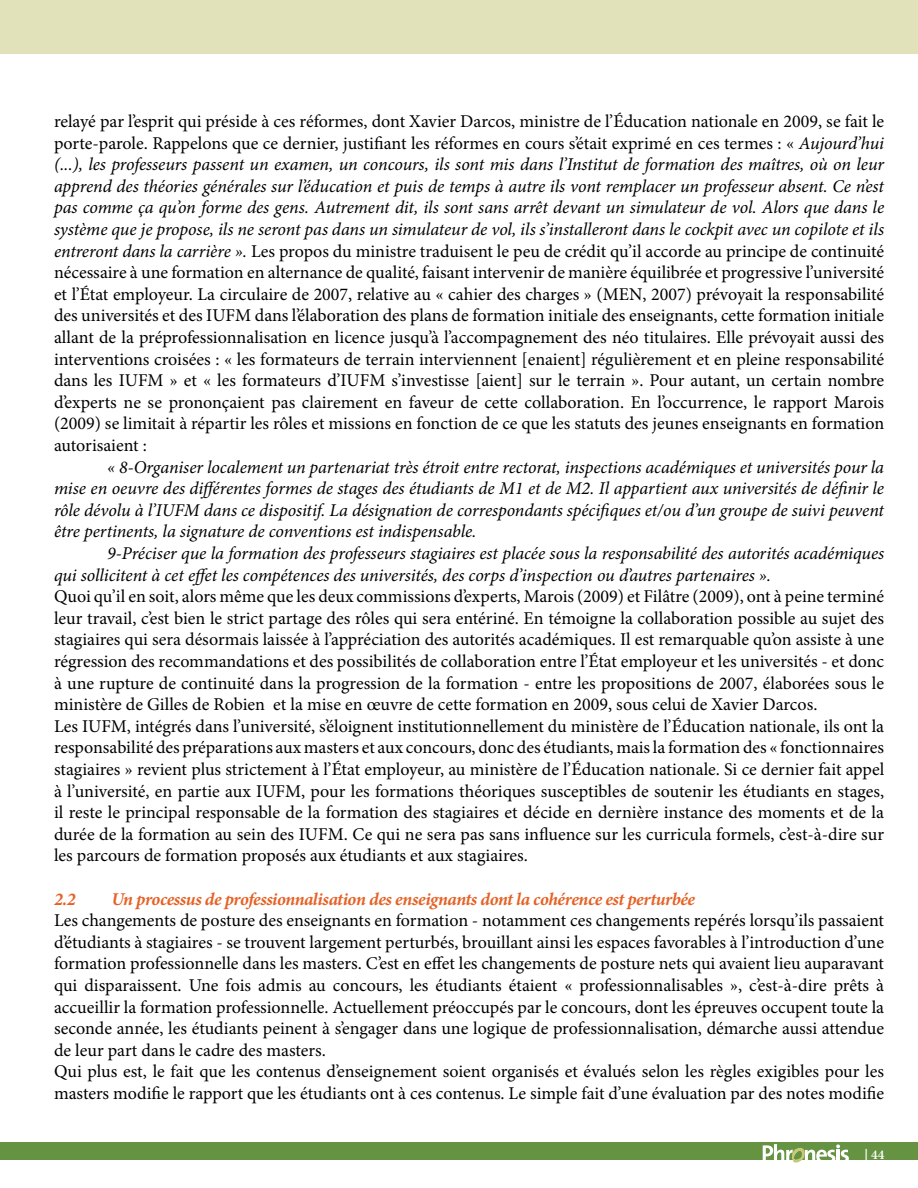
<style>
.page{position:relative;width:918px;height:1188px;background:#fff}
.page>*{position:absolute;margin:0;border:0;box-sizing:border-box;transform-origin:0 0}
.t1{font:18px/21.6px "Minion Pro";color:#000}
.t2{font:italic 18px/21.6px "Minion Pro";letter-spacing:-.01em;color:#000;text-align:justify}
.t3{font:italic 700 18px "Minion Pro";letter-spacing:-.025em;color:#e56226}
.t4{font:600 13.5px "Minion Pro";color:#fff}
.s1{font-style:italic}
.s2{font-weight:700}
</style>
<div class="page">
<div style="left:0;top:1143px;width:918px;height:17px;background:#659342"></div>
<svg style="left:763px;top:1144px;width:86px;height:19px"></svg>
<div style="left:0;top:0;width:918px;height:54px;background:#e1e2ba"></div>
<p class="t1" style="left:54px;top:111px;width:832px;text-align:justify">relayé par l’esprit qui préside à ces réformes, dont Xavier Darcos, ministre de l’Éducation nationale en 2009, se fait le porte-parole. Rappelons que ce dernier, justifiant les réformes en cours s’était exprimé en ces termes : « <span class="s1">Aujourd’hui (...), les professeurs passent un examen, un concours, ils sont mis dans l’Institut de formation des maîtres, où on leur apprend des théories générales sur l’éducation et puis de temps à autre ils vont remplacer un professeur absent. Ce n’est pas comme ça qu’on forme des gens. Autrement dit, ils sont sans arrêt devant un simulateur de vol. Alors que dans le système que je propose, ils ne seront pas dans un simulateur de vol, ils s’installeront dans le cockpit avec un copilote et ils entreront dans la carrière ».</span> Les propos du ministre traduisent le peu de crédit qu’il accorde au principe de continuité nécessaire à une formation en alternance de qualité, faisant intervenir de manière équilibrée et progressive l’université et l’État employeur. La circulaire de 2007, relative au « cahier des charges » (MEN, 2007) prévoyait la responsabilité des universités et des IUFM dans l’élaboration des plans de formation initiale des enseignants, cette formation initiale allant de la préprofessionnalisation en licence jusqu’à l’accompagnement des néo titulaires. Elle prévoyait aussi des interventions croisées : « les formateurs de terrain interviennent [enaient] régulièrement et en pleine responsabilité dans les IUFM » et « les formateurs d’IUFM s’investisse [aient] sur le terrain ». Pour autant, un certain nombre d’experts ne se prononçaient pas clairement en faveur de cette collaboration. En l’occurrence, le rapport Marois (2009) se limitait à répartir les rôles et missions en fonction de ce que les statuts des jeunes enseignants en formation autorisaient :</p>
<p class="t2" style="left:54px;top:456px;width:832px;text-indent:53px">« 8-Organiser localement un partenariat très étroit entre rectorat, inspections académiques et universités pour la mise en oeuvre des différentes formes de stages des étudiants de M1 et de M2. Il appartient aux universités de définir le rôle dévolu à l’IUFM dans ce dispositif. La désignation de correspondants spécifiques et/ou d’un groupe de suivi peuvent être pertinents, la signature de conventions est indispensable.</p>
<p class="t2" style="left:54px;top:543px;width:832px;text-indent:53px">9-Préciser que la formation des professeurs stagiaires est placée sous la responsabilité des autorités académiques qui sollicitent à cet effet les compétences des universités, des corps d’inspection ou d’autres partenaires ».</p>
<p class="t1" style="left:54px;top:586px;width:832px">Quoi qu’il en soit, alors même que les deux commissions d’experts, Marois (2009) et Filâtre (2009), ont à peine terminé leur travail, c’est bien le strict partage des rôles qui sera entériné. En témoigne la collaboration possible au sujet des stagiaires qui sera désormais laissée à l’appréciation des autorités académiques. Il est remarquable qu’on assiste à une régression des recommandations et des possibilités de collaboration entre l’État employeur et les universités - et donc à une rupture de continuité dans la progression de la formation - entre les propositions de 2007, élaborées sous le ministère de Gilles de Robien et la mise en œuvre de cette formation en 2009, sous celui de Xavier Darcos.<br>Les IUFM, intégrés dans l’université, s’éloignent institutionnellement du ministère de l’Éducation nationale, ils ont la responsabilité des préparations aux masters et aux concours, donc des étudiants, mais la formation des « fonctionnaires stagiaires » revient plus strictement à l’État employeur, au ministère de l’Éducation nationale. Si ce dernier fait appel à l’université, en partie aux IUFM, pour les formations théoriques susceptibles de soutenir les étudiants en stages, il reste le principal responsable de la formation des stagiaires et décide en dernière instance des moments et de la durée de la formation au sein des IUFM. Ce qui ne sera pas sans influence sur les curricula formels, c’est-à-dire sur les parcours de formation proposés aux étudiants et aux stagiaires.</p>
<p class="t3" style="left:54px;top:886px;width:23px">2.2</p>
<p class="t3" style="left:112px;top:886px;width:585px">Un processus de professionnalisation des enseignants dont la cohérence est perturbée</p>
<p class="t1" style="left:54px;top:910px;width:832px">Les changements de posture des enseignants en formation - notamment ces changements repérés lorsqu’ils passaient d’étudiants à stagiaires - se trouvent largement perturbés, brouillant ainsi les espaces favorables à l’introduction d’une formation professionnelle dans les masters. C’est en effet les changements de posture nets qui avaient lieu auparavant qui disparaissent. Une fois admis au concours, les étudiants étaient « professionnalisables », c’est-à-dire prêts à accueillir la formation professionnelle. Actuellement préoccupés par le concours, dont les épreuves occupent toute la seconde année, les étudiants peinent à s’engager dans une logique de professionnalisation, démarche aussi attendue de leur part dans le cadre des masters.<br>Qui plus est, le fait que les contenus d’enseignement soient organisés et évalués selon les règles exigibles pour les masters modifie le rapport que les étudiants ont à ces contenus. Le simple fait d’une évaluation par des notes modifie</p>
<p class="t4" style="left:865px;top:1145px;width:21px"><span class="s2">|</span> 44</p>
</div>
